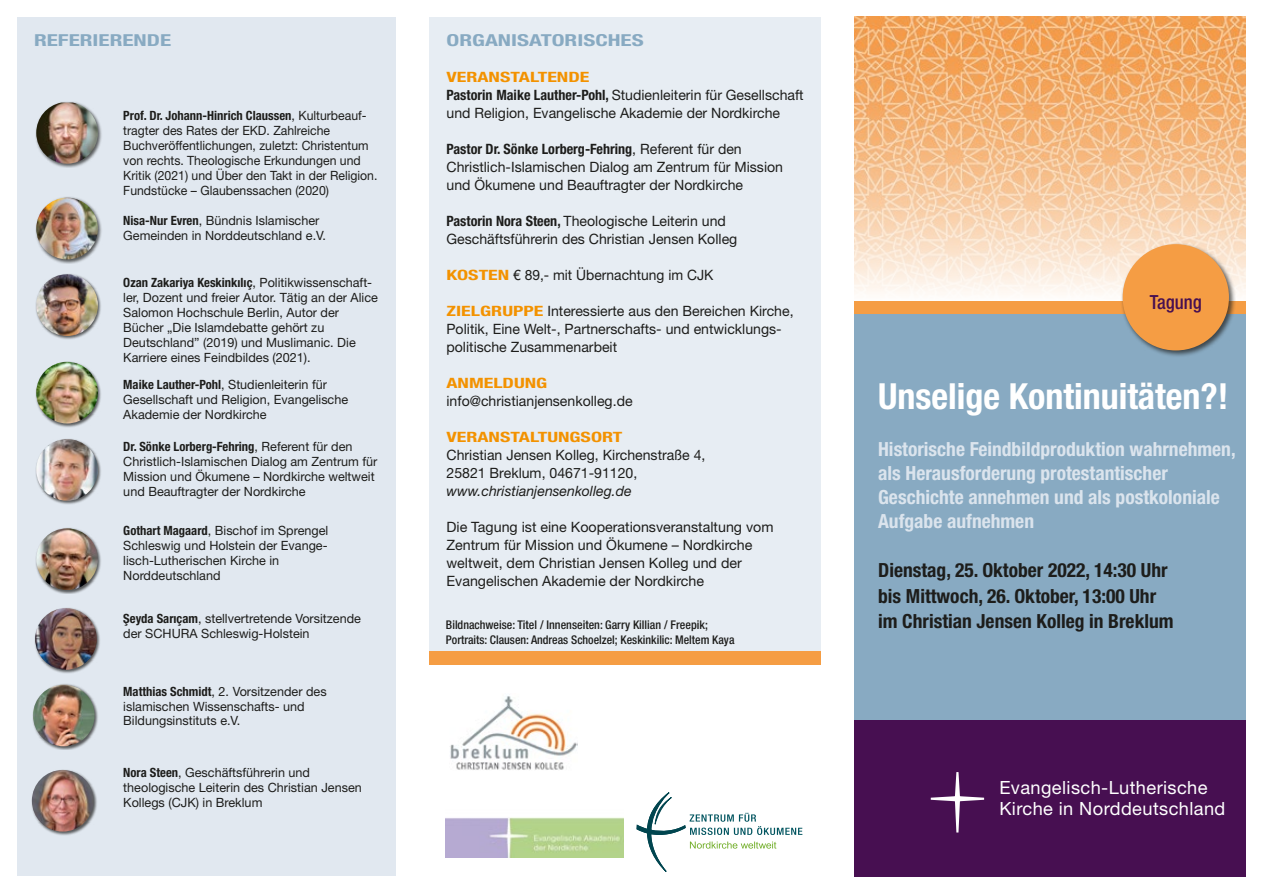
<style>
.page{position:relative;width:1263px;height:893px;background:#fff}
.page>*{position:absolute;margin:0;border:0;box-sizing:border-box;transform-origin:0 0}
.t1{font:700 condensed 36px "Helvetica Neue LT Pro";color:#fff}
.t2{font:700 condensed 19.5px/24px "Helvetica Neue LT Pro";color:#dbe4ed}
.t3{font:700 condensed 19.5px/25.5px "Helvetica Neue LT Pro";color:#1d1d1b}
.t4{font:500 condensed 19.5px "Helvetica Neue LT Pro";color:#470f51;scale:.96 1}
.t5{font:18.15px/20.9px "Helvetica Neue LT Pro";letter-spacing:.02em;color:#fff}
.t6{font:700 condensed 16.5px "Helvetica Neue LT Pro";color:#88aac2;scale:1.4 1}
.t7{font:14.25px/18px "Helvetica Neue LT Pro";color:#1d1d1b}
.t8{font:italic 14.25px "Helvetica Neue LT Pro";color:#1d1d1b}
.t9{font:700 condensed 14.25px "Helvetica Neue LT Pro";color:#f39200;scale:1.4 1}
.t10{font:12.75px/15px "Helvetica Neue LT Pro";color:#1d1d1b}
.t11{font:500 condensed 12px "Helvetica Neue LT Pro";color:#1d1d1b}
.s1{font-weight:700;font-stretch:condensed}
.s2{font-weight:700;font-stretch:condensed;color:#f39200}
</style>
<div class="page">
<div style="left:17px;top:18px;width:378px;height:858px;background:#e1e8f0"></div>
<div style="left:429px;top:17px;width:392px;height:634px;background:#e7edf3"></div>
<img style="left:855px;top:16px;width:391px;height:280px">
<div style="left:855px;top:313px;width:391px;height:407px;background:#88aac2"></div>
<div style="left:855px;top:301px;width:391px;height:12px;background:#f59d44"></div>
<div style="left:855px;top:720px;width:391px;height:157px;background:#470f51"></div>
<svg style="left:931px;top:772px;width:53px;height:60px"></svg>
<div style="left:1120px;top:242px;width:116px;height:116px;background:#1d1d1b;opacity:.7"></div>
<div style="left:1123px;top:244px;width:106px;height:106px;background:#f59d44;border-radius:50%"></div>
<div style="left:35px;top:101px;width:68px;height:67px;background:#1d1d1b;opacity:.7"></div>
<img style="left:36px;top:103px;width:62px;height:61px">
<div style="left:35px;top:197px;width:68px;height:67px;background:#1d1d1b;opacity:.7"></div>
<img style="left:36px;top:198px;width:62px;height:61px;border-radius:31px">
<div style="left:35px;top:273px;width:67px;height:67px;background:#1d1d1b;opacity:.7"></div>
<img style="left:36px;top:274px;width:62px;height:62px;border-radius:31px">
<div style="left:31px;top:769px;width:66px;height:66px;background:#1d1d1b;opacity:.7"></div>
<img style="left:32px;top:770px;width:62px;height:62px;border-radius:31px">
<div style="left:35px;top:527px;width:67px;height:67px;background:#1d1d1b;opacity:.7"></div>
<img style="left:36px;top:528px;width:62px;height:62px;border-radius:31px">
<div style="left:35px;top:361px;width:67px;height:66px;background:#1d1d1b;opacity:.7"></div>
<img style="left:36px;top:362px;width:62px;height:61px;border-radius:31px">
<div style="left:35px;top:438px;width:67px;height:66px;background:#1d1d1b;opacity:.7"></div>
<img style="left:36px;top:439px;width:62px;height:62px;border-radius:31px">
<div style="left:34px;top:607px;width:67px;height:66px;background:#1d1d1b;opacity:.7"></div>
<img style="left:35px;top:608px;width:62px;height:62px;border-radius:31px">
<div style="left:32px;top:684px;width:66px;height:66px;background:#1d1d1b;opacity:.7"></div>
<img style="left:33px;top:685px;width:62px;height:61px;border-radius:31px">
<div style="left:429px;top:651px;width:392px;height:14px;background:#f59d44"></div>
<svg style="left:637px;top:793px;width:165px;height:79px"></svg>
<img style="left:450px;top:696px;width:127px;height:74px">
<img style="left:446px;top:817px;width:177px;height:41px">
<p class="t6" style="left:34px;top:30px;width:100px">REFERIERENDE</p>
<p class="t10" style="left:123px;top:107px;width:256px"><span class="s1">Prof. Dr. Johann-Hinrich Claussen</span>, Kulturbeauf&shy;tragter des Rates der EKD. Zahlreiche Buchveröffentlichungen, zuletzt: Christentum von rechts. Theologische Erkundungen und Kritik (2021) und Über den Takt in der Religion.<br>Fundstücke – Glaubenssachen (2020)</p>
<p class="t10" style="left:123px;top:212px;width:204px"><span class="s1">Nisa-Nur Evren</span>, Bündnis Islamischer<br>Gemeinden in Norddeutschland e.V.</p>
<p class="t10" style="left:123px;top:274px;width:256px"><span class="s1">Ozan Zakariya Keskinkılıç</span>, Politikwissenschaft&shy;ler, Dozent und freier Autor. Tätig an der Alice Salomon Hochschule Berlin, Autor der Bücher „Die Islamdebatte gehört zu Deutschland” (2019) und Muslimanic. Die Karriere eines Feindbildes (2021).</p>
<p class="t10" style="left:123px;top:377px;width:226px"><span class="s1">Maike Lauther-Pohl</span>, Studienleiterin für<br>Gesellschaft und Religion, Evangelische<br>Akademie der Nordkirche</p>
<p class="t10" style="left:123px;top:439px;width:256px"><span class="s1">Dr. Sönke Lorberg-Fehring</span>, Referent für den Christlich-Islamischen Dialog am Zentrum für Mission und Ökumene – Nordkirche weltweit und Beauftragter der Nordkirche</p>
<p class="t10" style="left:123px;top:523px;width:206px"><span class="s1">Gothart Magaard</span>, Bischof im Sprengel<br>Schleswig und Holstein der Evange&shy;lisch-Lutherischen Kirche in<br>Norddeutschland</p>
<p class="t10" style="left:123px;top:610px;width:239px"><span class="s1">Şeyda Sarıçam</span>, stellvertretende Vorsitzende der SCHURA Schleswig-Holstein</p>
<p class="t10" style="left:123px;top:683px;width:205px"><span class="s1">Matthias Schmidt</span>, 2. Vorsitzender des islamischen Wissenschafts- und<br>Bildungsinstituts e.V.</p>
<p class="t10" style="left:123px;top:764px;width:240px"><span class="s1">Nora Steen</span>, Geschäftsführerin und theologische Leiterin des Christian Jensen<br>Kollegs (CJK) in Breklum</p>
<p class="t6" style="left:446px;top:30px;width:142px">ORGANISATORISCHES</p>
<p class="t7" style="left:446px;top:67px;width:359px"><span class="s2">VERANSTALTENDE<br></span><span class="s1">Pastorin Maike Lauther-Pohl,</span> Studienleiterin für Gesellschaft und Religion, Evangelische Akademie der Nordkirche</p>
<p class="t7" style="left:446px;top:139px;width:338px"><span class="s1">Pastor Dr. Sönke Lorberg-Fehring</span>, Referent für den<br>Christlich-Islamischen Dialog am Zentrum für Mission und Ökumene und Beauftragter der Nordkirche</p>
<p class="t7" style="left:446px;top:211px;width:292px"><span class="s1">Pastorin Nora Steen,</span> Theologische Leiterin und<br>Geschäftsführerin des Christian Jensen Kolleg</p>
<p class="t7" style="left:446px;top:265px;width:268px"><span class="s2">KOSTEN</span> € 89,- mit Übernachtung im CJK</p>
<p class="t7" style="left:446px;top:301px;width:349px"><span class="s2">ZIELGRUPPE</span> Interessierte aus den Bereichen Kirche,<br>Politik, Eine Welt-, Partnerschafts- und entwicklungs&shy;politische Zusammenarbeit</p>
<p class="t9" style="left:446px;top:374px;width:74px">ANMELDUNG</p>
<p class="t7" style="left:446px;top:391px;width:188px">info@christianjensenkolleg.de</p>
<p class="t9" style="left:446px;top:428px;width:127px">VERANSTALTUNGSORT</p>
<p class="t7" style="left:446px;top:445px;width:260px">Christian Jensen Kolleg, Kirchenstraße 4,<br>25821 Breklum, 04671-91120,</p>
<p class="t8" style="left:446px;top:482px;width:187px">www.christianjensenkolleg.de</p>
<p class="t7" style="left:446px;top:517px;width:329px">Die Tagung ist eine Kooperationsveranstaltung vom Zentrum für Mission und Ökumene – Nordkirche weltweit, dem Christian Jensen Kolleg und der Evangelischen Akademie der Nordkirche</p>
<h2 class="t4" style="left:1150px;top:291px;width:56px">Tagung</h2>
<h1 class="t1" style="left:878px;top:374px;width:352px">Unselige Kontinuitäten?!</h1>
<h2 class="t2" style="left:878px;top:437px;width:359px">Historische Feindbildproduktion wahrnehmen, als Herausforderung protestantischer Geschichte annehmen und als postkoloniale Aufgabe aufnehmen</h2>
<h2 class="t3" style="left:878px;top:557px;width:291px">Dienstag, 25. Oktober 2022, 14:30 Uhr bis Mittwoch, 26. Oktober, 13:00 Uhr</h2>
<p class="t11" style="left:446px;top:618px;width:263px">Bildnachweise: Titel / Innenseiten: Garry Killian / Freepik;</p>
<h2 class="t3" style="left:878px;top:608px;width:297px">im Christian Jensen Kolleg in Breklum</h2>
<p class="t11" style="left:446px;top:633px;width:290px">Portraits: Clausen: Andreas Schoelzel; Keskinkilic: Meltem Kaya</p>
<h3 class="t5" style="left:999px;top:777px;width:227px">Evangelisch-Lutherische<br>Kirche in Norddeutschland</h3>
</div>
